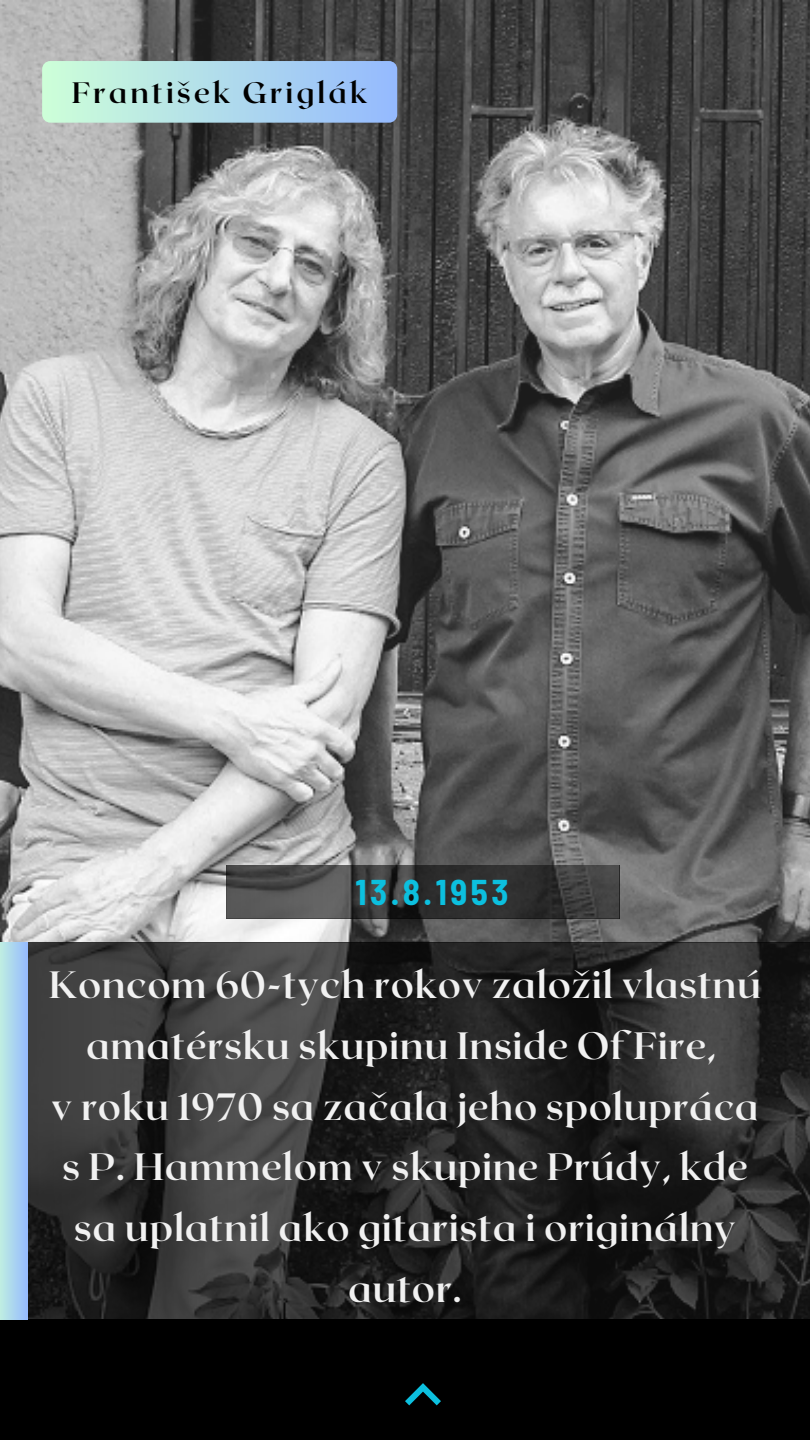
<style>
.page{position:relative;width:810px;height:1440px;background:#fff}
.page>*{position:absolute;margin:0;border:0;box-sizing:border-box;transform-origin:0 0}
.t1{font:700 38px/60.8px "Roxborough CF";letter-spacing:.015em;color:#f1f1f1;text-align:center}
.t2{font:700 semi-condensed 35px "Barlow";letter-spacing:.1em;color:#0cc0df}
.t3{font:700 29.5px "Roxborough CF";letter-spacing:.1em;color:#000}
</style>
<div class="page">
<img style="left:0;top:0;width:810px;height:942px">
<svg style="left:28px;top:942px;width:782px;height:378px;background:#2a2a2a"></svg>
<div style="left:0;top:1320px;width:810px;height:120px;background:#000"></div>
<div style="left:0;top:942px;width:28px;height:378px;background:linear-gradient(to right,#beeee2,#97bcfd)"></div>
<svg style="left:405px;top:1383px;width:36px;height:22px"></svg>
<svg style="left:226px;top:866px;width:393px;height:52px;background:#3e3e3e"></svg>
<div style="left:42px;top:61px;width:355px;height:62px;background:linear-gradient(to right,#cdffd8,#94bafe);border-radius:8px"></div>
<p class="t3" style="left:72px;top:74px;width:297px">František Griglák</p>
<p class="t2" style="left:356px;top:870px;width:154px">13.8.1953</p>
<p class="t1" style="left:49px;top:953px;width:714px">Koncom 60-tych rokov založil vlastnú amatérsku skupinu Inside Of Fire,</p>
<p class="t1" style="left:51px;top:1074px;width:709px">v roku 1970 sa začala jeho spolupráca</p>
<p class="t1" style="left:62px;top:1135px;width:687px">s P. Hammelom v skupine Prúdy, kde</p>
<p class="t1" style="left:74px;top:1196px;width:664px">sa uplatnil ako gitarista i originálny autor.</p>
</div>
